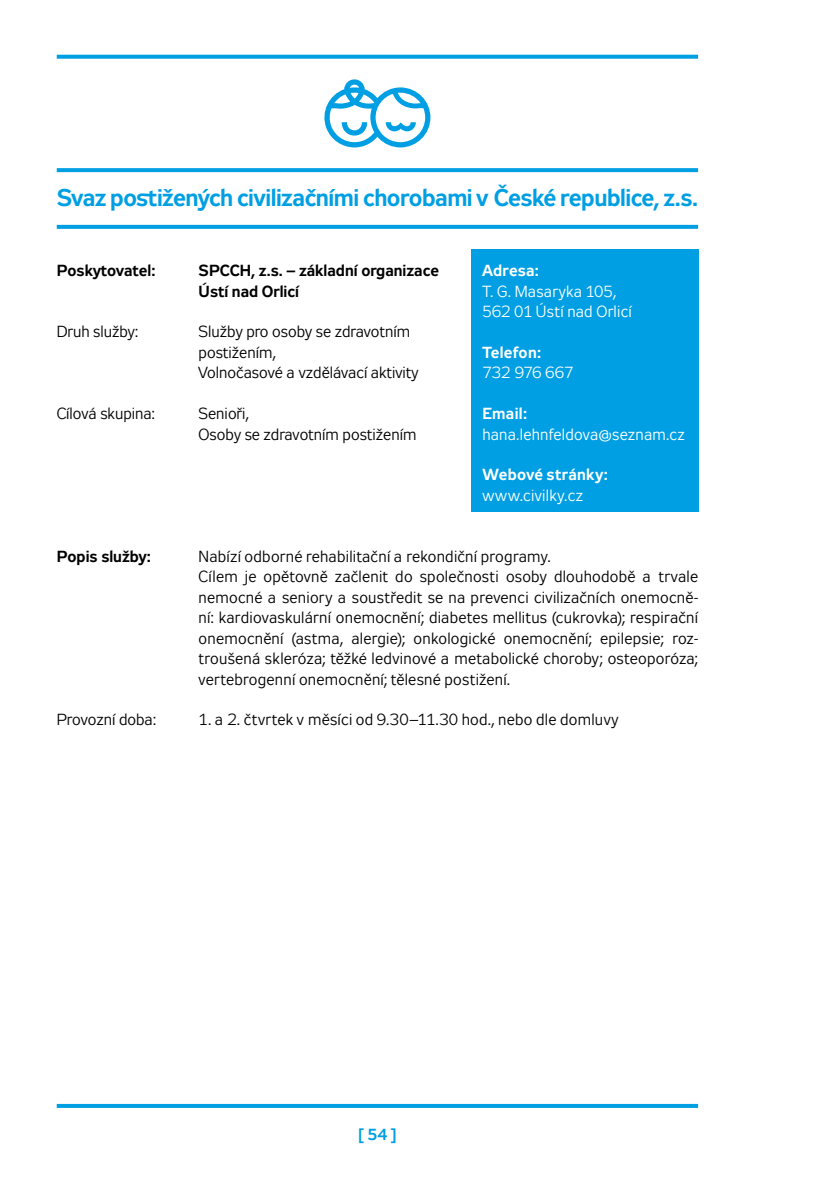
<style>
.page{position:relative;width:840px;height:1191px;background:#fff}
.page>*{position:absolute;margin:0;border:0;box-sizing:border-box;transform-origin:0 0}
.t1{font:700 24px "Zeppelin 31";letter-spacing:-.02em;color:#009fe3}
.t2{font:16px/20.4px "Zeppelin 31";letter-spacing:.015em;color:#000}
.t3{font:16px/20.4px "Zeppelin 31";letter-spacing:.015em;color:#fff}
.t4{font:700 16px/20.4px "Zeppelin 31";color:#000}
.t5{font:700 16px "Zeppelin 31";letter-spacing:.02em;color:#fff}
.t6{font:16px "Zeppelin 31";letter-spacing:-.005em;color:#fff}
.t7{font:700 16px "Zeppelin 31";color:#009fe3}
</style>
<div class="page">
<svg style="left:324px;top:79px;width:106px;height:68px"></svg>
<svg style="left:57px;top:225px;width:640px;height:4px;background:#09a2e3"></svg>
<svg style="left:57px;top:168px;width:640px;height:4px;background:#08a2e3"></svg>
<svg style="left:57px;top:55px;width:640px;height:4px;background:#12a5e4"></svg>
<svg style="left:57px;top:1104px;width:640px;height:4px;background:#04a0e3"></svg>
<div style="left:471px;top:249px;width:226px;height:263px;background:#009fe3"></div>
<h1 class="t1" style="left:57px;top:185px;width:642px">Svaz postižených civilizačními chorobami v České republice, z.s.</h1>
<p class="t4" style="left:57px;top:262px;width:100px">Poskytovatel:</p>
<p class="t2" style="left:57px;top:323px;width:83px">Druh služby:</p>
<p class="t2" style="left:57px;top:405px;width:100px">Cílová skupina:</p>
<p class="t4" style="left:57px;top:547px;width:96px">Popis služby:</p>
<p class="t2" style="left:57px;top:711px;width:101px">Provozní doba:</p>
<p class="t4" style="left:198px;top:262px;width:242px">SPCCH, z.s. – základní organizace<br>Ústí nad Orlicí</p>
<p class="t2" style="left:198px;top:323px;width:221px">Služby pro osoby se zdravotním postižením,<br>Volnočasové a vzdělávací aktivity</p>
<p class="t2" style="left:198px;top:405px;width:219px">Senioři,<br>Osoby se zdravotním postižením</p>
<p class="t5" style="left:482px;top:262px;width:58px">Adresa:</p>
<p class="t3" style="left:482px;top:282px;width:151px">T. G. Masaryka 105,<br>562 01 Ústí nad Orlicí</p>
<p class="t5" style="left:482px;top:343px;width:60px">Telefon:</p>
<p class="t6" style="left:482px;top:364px;width:92px">732 976 667</p>
<p class="t5" style="left:482px;top:404px;width:46px">Email:</p>
<p class="t3" style="left:482px;top:425px;width:204px">hana.lehnfeldova@seznam.cz</p>
<p class="t5" style="left:482px;top:466px;width:127px">Webové stránky:</p>
<p class="t3" style="left:482px;top:486px;width:102px">www.civilky.cz</p>
<p class="t2" style="left:198px;top:548px;width:500px">Nabízí odborné rehabilitační a rekondiční programy.<br>Cílem je opětovně začlenit do společnosti osoby dlouhodobě a trvale nemocné a seniory a soustředit se na prevenci civilizačních onemocně&shy;ní: kardiovaskulární onemocnění; diabetes mellitus (cukrovka); respirační onemocnění (astma, alergie); onkologické onemocnění; epilepsie; roz&shy;troušená skleróza; těžké ledvinové a metabolické choroby; osteoporóza; vertebrogenní onemocnění; tělesné postižení.</p>
<p class="t2" style="left:198px;top:711px;width:421px">1. a 2. čtvrtek v měsíci od 9.30–11.30 hod., nebo dle domluvy</p>
<p class="t7" style="left:358px;top:1125px;width:40px">[ 54 ]</p>
</div>
